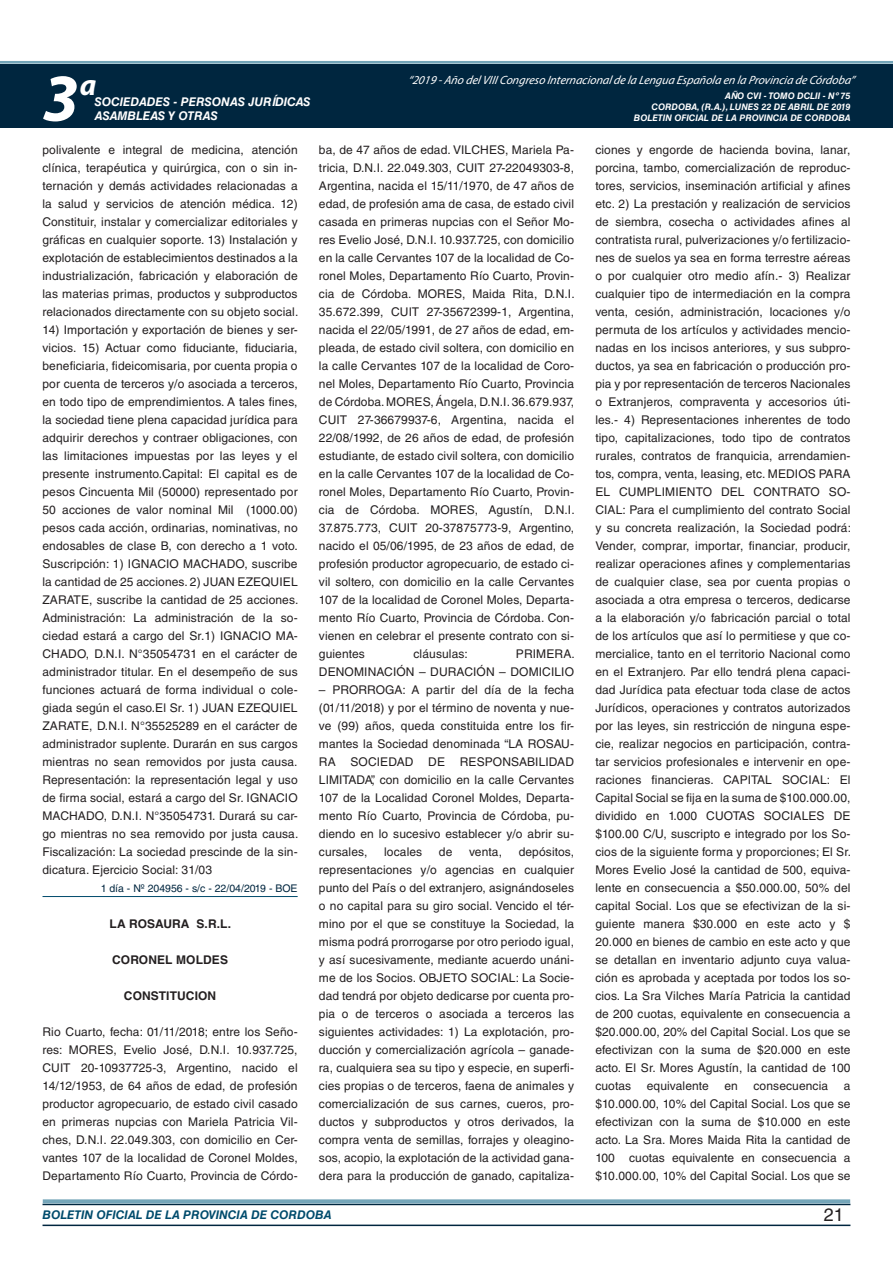
<style>
.page{position:relative;width:893px;height:1263px;background:#fff}
.page>*{position:absolute;margin:0;border:0;box-sizing:border-box;transform-origin:0 0}
.t1{font:italic 700 67.5px "Myriad Pro";color:#fff}
.t2{font:italic 700 30px "Myriad Pro";color:#fff}
.t3{font:18px "Helvetica LT Std";color:#231f20}
.t4{font:12px/18px "Helvetica LT Std";letter-spacing:.01em;color:#231f20;text-align:justify}
.t5{font:italic 12px "Myriad Pro";color:#fff}
.t6{font:italic 700 12px "Helvetica LT Std";color:#fff}
.t7{font:700 12px "Helvetica LT Std";letter-spacing:.01em;color:#231f20}
.t8{font:italic 700 12px "Helvetica LT Std";color:#004b6c}
.t9{font:10.5px "Helvetica LT Std";color:#00263f}
.t10{font:italic 700 9px/10.8px "Helvetica LT Std";color:#fff;text-align:right}
</style>
<div class="page">
<div style="left:0;top:61px;width:893px;height:6px;background:#fff;opacity:.75"></div>
<div style="left:0;top:64px;width:893px;height:64px;background:#00263f"></div>
<hr style="left:43px;top:1224px;width:807px;height:2px;background:#00263f">
<div style="left:42px;top:1198px;width:809px;height:8px;background:#fff;opacity:.75"></div>
<hr style="left:43px;top:896px;width:255px;height:1px;background:#004b6c">
<h2 class="t2" style="left:80px;top:66px;width:18px">a</h2>
<p class="t5" style="left:408px;top:72px;width:448px">“2019 -Año delVIIICongreso Internacionalde la Lengua Esp añola en la Provincia de Córdoba”</p>
<h1 class="t1" style="left:43px;top:54px;width:38px">3</h1>
<p class="t10" style="left:634px;top:91px;width:218px">AÑO CVI - TOMO DCLII - Nº 75<br>CORDOBA, (R.A.), LUNES 22 DE ABRIL DE 2019<br>BOLETIN OFICIAL DE LA PROVINCIA DE CORDOBA</p>
<p class="t6" style="left:95px;top:94px;width:217px">SOCIEDADES - PERSONAS JURÍDICAS</p>
<p class="t6" style="left:95px;top:109px;width:125px">ASAMBLEAS Y OTRAS</p>
<p class="t4" style="left:43px;top:141px;width:257px">polivalente e integral de medicina, atención clínica, terapéutica y quirúrgica, con o sin in&shy;ternación y demás actividades relacionadas a la salud y servicios de atención médica. 12)<br>Constituir, instalar y comercializar editoriales y gráficas en cualquier soporte. 13) Instalación y explotación de establecimientos destinados a la industrialización, fabricación y elaboración de las materias primas, productos y subproductos relacionados directamente con su objeto social.</p>
<p class="t4" style="left:43px;top:321px;width:257px">14) Importación y exportación de bienes y ser&shy;vicios. 15) Actuar como fiduciante, fiduciaria, beneficiaria, fideicomisaria, por cuenta propia o por cuenta de terceros y/o asociada a terceros, en todo tipo de emprendimientos. A tales fines, la sociedad tiene plena capacidad jurídica para adquirir derechos y contraer obligaciones, con las limitaciones impuestas por las leyes y el presente instrumento.Capital: El capital es de pesos Cincuenta Mil (50000) representado por 50 acciones de valor nominal Mil (1000.00) pesos cada acción, ordinarias, nominativas, no endosables de clase B, con derecho a 1 voto.<br>Suscripción: 1) IGNACIO MACHADO, suscribe la cantidad de 25 acciones. 2) JUAN EZEQUIEL ZARATE, suscribe la cantidad de 25 acciones.<br>Administración: La administración de la so&shy;ciedad estará a cargo del Sr.1) IGNACIO MA-CHADO, D.N.I. N°35054731 en el carácter de administrador titular. En el desempeño de sus funciones actuará de forma individual o cole&shy;giada según el caso.El Sr. 1) JUAN EZEQUIEL ZARATE, D.N.I. N°35525289 en el carácter de administrador suplente. Durarán en sus cargos mientras no sean removidos por justa causa.<br>Representación: la representación legal y uso de firma social, estará a cargo del Sr. IGNACIO MACHADO, D.N.I. N°35054731. Durará su car&shy;go mientras no sea removido por justa causa.<br>Fiscalización: La sociedad prescinde de la sin&shy;dicatura. Ejercicio Social: 31/03</p>
<p class="t9" style="left:101px;top:882px;width:198px">1 día - Nº 204956 - s/c - 22/04/2019 - BOE</p>
<p class="t7" style="left:110px;top:916px;width:123px">LA ROSAURA S.R.L.</p>
<p class="t7" style="left:112px;top:952px;width:117px">CORONEL MOLDES</p>
<p class="t7" style="left:124px;top:988px;width:94px">CONSTITUCION</p>
<p class="t4" style="left:43px;top:1023px;width:257px">Rio Cuarto, fecha: 01/11/2018; entre los Seño&shy;res: MORES, Evelio José, D.N.I. 10.937.725, CUIT 20-10937725-3, Argentino, nacido el 14/12/1953, de 64 años de edad, de profesión productor agropecuario, de estado civil casado en primeras nupcias con Mariela Patricia Vil&shy;ches, D.N.I. 22.049.303, con domicilio en Cer&shy;vantes 107 de la localidad de Coronel Moldes, Departamento Río Cuarto, Provincia de Córdo-</p>
<p class="t4" style="left:319px;top:141px;width:257px">ba, de 47 años de edad. VILCHES, Mariela Pa&shy;tricia, D.N.I. 22.049.303, CUIT 27-22049303-8, Argentina, nacida el 15/11/1970, de 47 años de edad, de profesión ama de casa, de estado civil casada en primeras nupcias con el Señor Mo&shy;res Evelio José, D.N.I. 10.937.725, con domicilio en la calle Cervantes 107 de la localidad de Co&shy;ronel Moles, Departamento Río Cuarto, Provin&shy;cia de Córdoba. MORES, Maida Rita, D.N.I.<br>35.672.399, CUIT 27-35672399-1, Argentina, nacida el 22/05/1991, de 27 años de edad, em&shy;pleada, de estado civil soltera, con domicilio en la calle Cervantes 107 de la localidad de Coro&shy;nel Moles, Departamento Río Cuarto, Provincia de Córdoba. MORES, Ángela, D.N.I. 36.679.937, CUIT 27-36679937-6, Argentina, nacida el 22/08/1992, de 26 años de edad, de profesión estudiante, de estado civil soltera, con domicilio en la calle Cervantes 107 de la localidad de Co&shy;ronel Moles, Departamento Río Cuarto, Provin&shy;cia de Córdoba. MORES, Agustín, D.N.I.<br>37.875.773, CUIT 20-37875773-9, Argentino, nacido el 05/06/1995, de 23 años de edad, de profesión productor agropecuario, de estado ci&shy;vil soltero, con domicilio en la calle Cervantes 107 de la localidad de Coronel Moles, Departa&shy;mento Río Cuarto, Provincia de Córdoba. Con&shy;vienen en celebrar el presente contrato con si&shy;guientes</p>
<p class="t4" style="left:413px;top:645px;width:56px">cláusulas:</p>
<p class="t4" style="left:319px;top:645px;width:257px;text-align:right">PRIMERA.<br>DENOMINACIÓN – DURACIÓN – DOMICILIO</p>
<p class="t4" style="left:319px;top:681px;width:257px">– PRORROGA: A partir del día de la fecha (01/11/2018) y por el término de noventa y nue&shy;ve (99) años, queda constituida entre los fir&shy;mantes la Sociedad denominada “LA ROSAU-RA SOCIEDAD DE RESPONSABILIDAD LIMITADA”, con domicilio en la calle Cervantes 107 de la Localidad Coronel Moldes, Departa&shy;mento Río Cuarto, Provincia de Córdoba, pu&shy;diendo en lo sucesivo establecer y/o abrir su&shy;cursales,</p>
<p class="t4" style="left:319px;top:843px;width:257px;text-indent:200px">depósitos, representaciones y/o agencias en cualquier punto del País o del extranjero, asignándoseles o no capital para su giro social. Vencido el tér&shy;mino por el que se constituye la Sociedad, la misma podrá prorrogarse por otro periodo igual, y así sucesivamente, mediante acuerdo unáni&shy;me de los Socios. OBJETO SOCIAL: La Socie&shy;dad tendrá por objeto dedicarse por cuenta pro&shy;pia o de terceros o asociada a terceros las siguientes actividades: 1) La explotación, pro&shy;ducción y comercialización agrícola – ganade&shy;ra, cualquiera sea su tipo y especie, en superfi&shy;cies propias o de terceros, faena de animales y comercialización de sus carnes, cueros, pro&shy;ductos y subproductos y otros derivados, la compra venta de semillas, forrajes y oleagino&shy;sos, acopio, la explotación de la actividad gana&shy;dera para la producción de ganado, capitaliza-</p>
<p class="t4" style="left:384px;top:843px;width:40px">locales</p>
<p class="t4" style="left:439px;top:843px;width:15px">de</p>
<p class="t4" style="left:469px;top:843px;width:34px">venta,</p>
<p class="t4" style="left:595px;top:141px;width:257px">ciones y engorde de hacienda bovina, lanar, porcina, tambo, comercialización de reproduc&shy;tores, servicios, inseminación artificial y afines etc. 2) La prestación y realización de servicios de siembra, cosecha o actividades afines al contratista rural, pulverizaciones y/o fertilizacio&shy;nes de suelos ya sea en forma terrestre aéreas o por cualquier otro medio afín.- 3) Realizar cualquier tipo de intermediación en la compra venta, cesión, administración, locaciones y/o permuta de los artículos y actividades mencio&shy;nadas en los incisos anteriores, y sus subpro&shy;ductos, ya sea en fabricación o producción pro&shy;pia y por representación de terceros Nacionales o Extranjeros, compraventa y accesorios úti&shy;les.- 4) Representaciones inherentes de todo tipo, capitalizaciones, todo tipo de contratos rurales, contratos de franquicia, arrendamien&shy;tos, compra, venta, leasing, etc. MEDIOS PARA EL CUMPLIMIENTO DEL CONTRATO SO-CIAL: Para el cumplimiento del contrato Social y su concreta realización, la Sociedad podrá:<br>Vender, comprar, importar, financiar, producir, realizar operaciones afines y complementarias de cualquier clase, sea por cuenta propias o asociada a otra empresa o terceros, dedicarse a la elaboración y/o fabricación parcial o total de los artículos que así lo permitiese y que co&shy;mercialice, tanto en el territorio Nacional como en el Extranjero. Par ello tendrá plena capaci&shy;dad Jurídica pata efectuar toda clase de actos Jurídicos, operaciones y contratos autorizados por las leyes, sin restricción de ninguna espe&shy;cie, realizar negocios en participación, contra&shy;tar servicios profesionales e intervenir en ope&shy;raciones financieras. CAPITAL SOCIAL: El Capital Social se fija en la suma de $100.000.00, dividido en 1.000 CUOTAS SOCIALES DE $100.00 C/U, suscripto e integrado por los So&shy;cios de la siguiente forma y proporciones; El Sr.<br>Mores Evelio José la cantidad de 500, equiva&shy;lente en consecuencia a $50.000.00, 50% del capital Social. Los que se efectivizan de la si&shy;guiente manera $30.000 en este acto y $ 20.000 en bienes de cambio en este acto y que se detallan en inventario adjunto cuya valua&shy;ción es aprobada y aceptada por todos los so&shy;cios. La Sra Vilches María Patricia la cantidad de 200 cuotas, equivalente en consecuencia a $20.000.00, 20% del Capital Social. Los que se efectivizan con la suma de $20.000 en este acto. El Sr. Mores Agustín, la cantidad de 100 cuotas</p>
<p class="t4" style="left:647px;top:1077px;width:64px">equivalente</p>
<p class="t4" style="left:724px;top:1077px;width:15px">en</p>
<p class="t4" style="left:753px;top:1077px;width:76px">consecuencia</p>
<p class="t4" style="left:595px;top:1077px;width:257px;text-indent:248px">a $10.000.00, 10% del Capital Social. Los que se efectivizan con la suma de $10.000 en este acto. La Sra. Mores Maida Rita la cantidad de 100 cuotas equivalente en consecuencia a $10.000.00, 10% del Capital Social. Los que se</p>
<p class="t8" style="left:43px;top:1208px;width:290px">BOLETIN OFICIAL DE LA PROVINCIA DE CORDOBA</p>
<h3 class="t3" style="left:824px;top:1204px;width:22px">21</h3>
</div>
